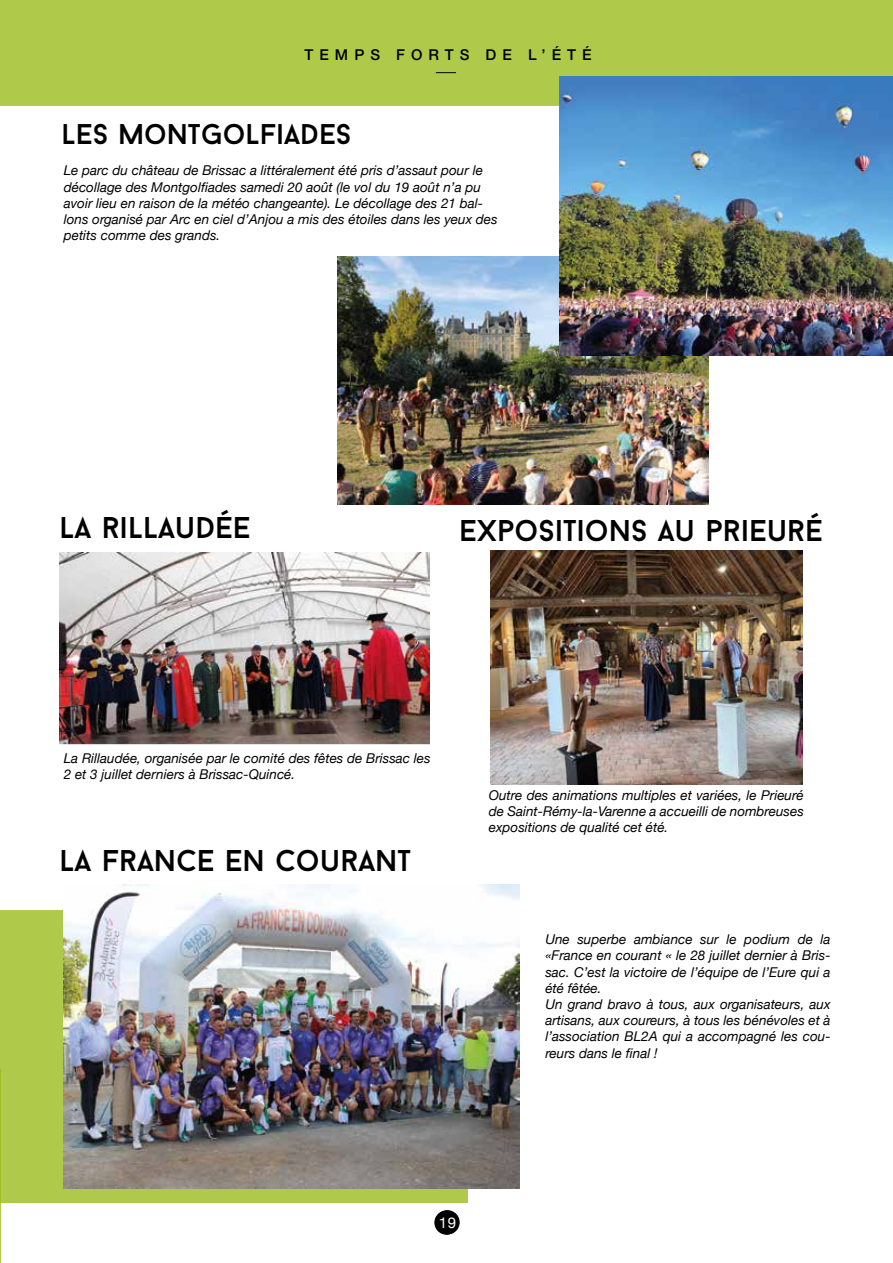
<style>
.page{position:relative;width:893px;height:1263px;background:#fff}
.page>*{position:absolute;margin:0;border:0;box-sizing:border-box;transform-origin:0 0}
.t1{font:30px "Baron Neue";color:#000}
.t2{font:28.5px "Baron Neue";color:#000}
.t3{font:500 15px "Helvetica Neue";letter-spacing:.4em;color:#000}
.t4{font:15px "Helvetica Neue";color:#fff}
.t5{font:italic 13.5px/16.2px "Helvetica Neue";color:#000}
</style>
<div class="page">
<div style="left:435px;top:1211px;width:23px;height:23px;background:#000;border-radius:50%"></div>
<div style="left:435px;top:1211px;width:23px;height:23px;border:1px solid #000;border-radius:50%"></div>
<div style="left:0;top:0;width:893px;height:106px;background:#afca4b"></div>
<hr style="left:0;top:0;width:1px;height:326px;background:#9bbd1e">
<hr style="left:0;top:1069px;width:1px;height:194px;background:#9bbd1e">
<img style="left:337px;top:257px;width:372px;height:247px">
<div style="left:436px;top:1211px;width:23px;height:23px;background:#000;border-radius:50%"></div>
<div style="left:436px;top:1210px;width:23px;height:24px;border:1px solid #000;border-radius:50%"></div>
<svg style="left:436px;top:72px;width:20px;height:1px"></svg>
<div style="left:0;top:910px;width:468px;height:292px;background:#afca4b"></div>
<img style="left:559px;top:77px;width:334px;height:279px">
<img style="left:60px;top:553px;width:370px;height:191px">
<img style="left:64px;top:884px;width:456px;height:304px">
<img style="left:490px;top:551px;width:312px;height:233px">
<p class="t3" style="left:305px;top:46px;width:288px">TEMPS FORTS DE L’ÉTÉ</p>
<h2 class="t2" style="left:62px;top:116px;width:291px">LES MONTGOLFIADES</h2>
<p class="t5" style="left:64px;top:162px;width:435px">Le parc du château de Brissac a littéralement été pris d’assaut pour le décollage des Montgolfiades samedi 20 août (le vol du 19 août n’a pu avoir lieu en raison de la météo changeante). Le décollage des 21 bal&shy;lons organisé par Arc en ciel d’Anjou a mis des étoiles dans les yeux des petits comme des grands.</p>
<h1 class="t1" style="left:60px;top:509px;width:192px">LA RILLAUDÉE</h1>
<h1 class="t1" style="left:459px;top:512px;width:365px">EXPOSITIONS AU PRIEURÉ</h1>
<p class="t5" style="left:64px;top:749px;width:368px">La Rillaudée, organisée par le comité des fêtes de Brissac les<br>2 et 3 juillet derniers à Brissac-Quincé.</p>
<h1 class="t1" style="left:60px;top:842px;width:353px">LA FRANCE EN COURANT</h1>
<p class="t5" style="left:489px;top:786px;width:317px;text-align:justify">Outre des animations multiples et variées, le Prieuré de Saint-Rémy-la-Varenne a accueilli de nombreuses expositions de qualité cet été.</p>
<p class="t5" style="left:545px;top:931px;width:287px">Une superbe ambiance sur le podium de la «France en courant « le 28 juillet dernier à Bris&shy;sac. C’est la victoire de l’équipe de l’Eure qui a été fêtée.<br>Un grand bravo à tous, aux organisateurs, aux artisans, aux coureurs, à tous les bénévoles et à l’association BL2A qui a accompagné les cou&shy;reurs dans le final !</p>
<p class="t4" style="left:439px;top:1214px;width:19px">19</p>
</div>
